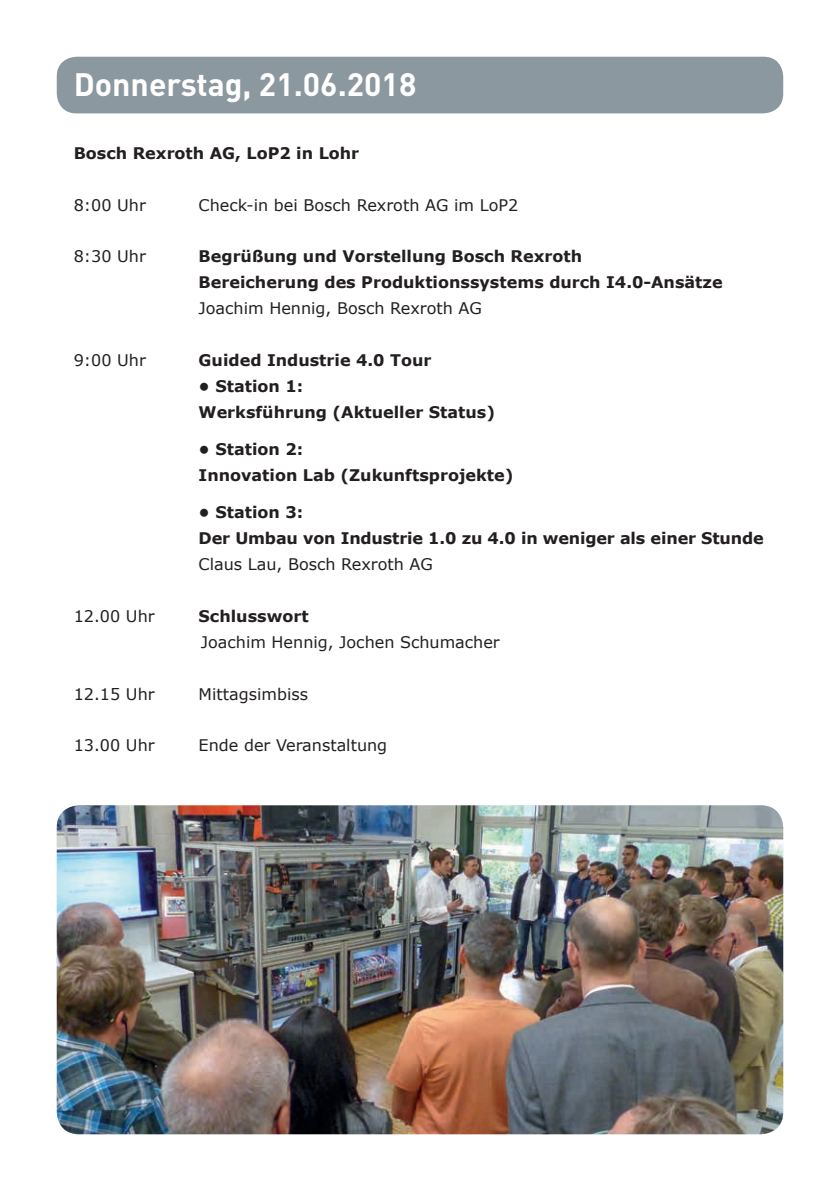
<style>
.page{position:relative;width:840px;height:1191px;background:#fff}
.page>*{position:absolute;margin:0;border:0;box-sizing:border-box;transform-origin:0 0}
.t1{font:700 32px "DIN";color:#fff}
.t2{font:700 16px/26px "Verdana";color:#231f20}
.t3{font:16px "Verdana";color:#231f20}
</style>
<div class="page">
<div style="left:57px;top:57px;width:725px;height:56px;background:#8b98a0;border-radius:20px"></div>
<img style="left:57px;top:805px;width:725px;height:329px">
<h1 class="t1" style="left:74px;top:64px;width:344px">Donnerstag, 21.06.2018</h1>
<p class="t2" style="left:74px;top:140px;width:287px">Bosch Rexroth AG, LoP2 in Lohr</p>
<p class="t3" style="left:74px;top:194px;width:74px">8:00 Uhr</p>
<p class="t3" style="left:198px;top:194px;width:321px">Check-in bei Bosch Rexroth AG im LoP2</p>
<p class="t3" style="left:74px;top:245px;width:74px">8:30 Uhr</p>
<p class="t2" style="left:198px;top:243px;width:525px">Begrüßung und Vorstellung Bosch Rexroth<br>Bereicherung des Produktionssystems durch I4.0-Ansätze</p>
<p class="t3" style="left:198px;top:297px;width:285px">Joachim Hennig, Bosch Rexroth AG</p>
<p class="t3" style="left:74px;top:349px;width:74px">9:00 Uhr</p>
<p class="t2" style="left:198px;top:346px;width:234px">Guided Industrie 4.0 Tour</p>
<p class="t2" style="left:198px;top:372px;width:298px">• Station 1:<br>Werksführung (Aktueller Status)</p>
<p class="t2" style="left:198px;top:436px;width:316px">• Station 2:<br>Innovation Lab (Zukunftsprojekte)</p>
<p class="t2" style="left:198px;top:499px;width:566px">• Station 3:<br>Der Umbau von Industrie 1.0 zu 4.0 in weniger als einer Stunde</p>
<p class="t3" style="left:198px;top:553px;width:236px">Claus Lau, Bosch Rexroth AG</p>
<p class="t3" style="left:74px;top:605px;width:82px">12.00 Uhr</p>
<p class="t2" style="left:198px;top:603px;width:111px">Schlusswort</p>
<p class="t3" style="left:201px;top:631px;width:300px">Joachim Hennig, Jochen Schumacher</p>
<p class="t3" style="left:74px;top:682px;width:82px">12.15 Uhr</p>
<p class="t3" style="left:198px;top:682px;width:111px">Mittagsimbiss</p>
<p class="t3" style="left:74px;top:734px;width:82px">13.00 Uhr</p>
<p class="t3" style="left:198px;top:734px;width:190px">Ende der Veranstaltung</p>
</div>
